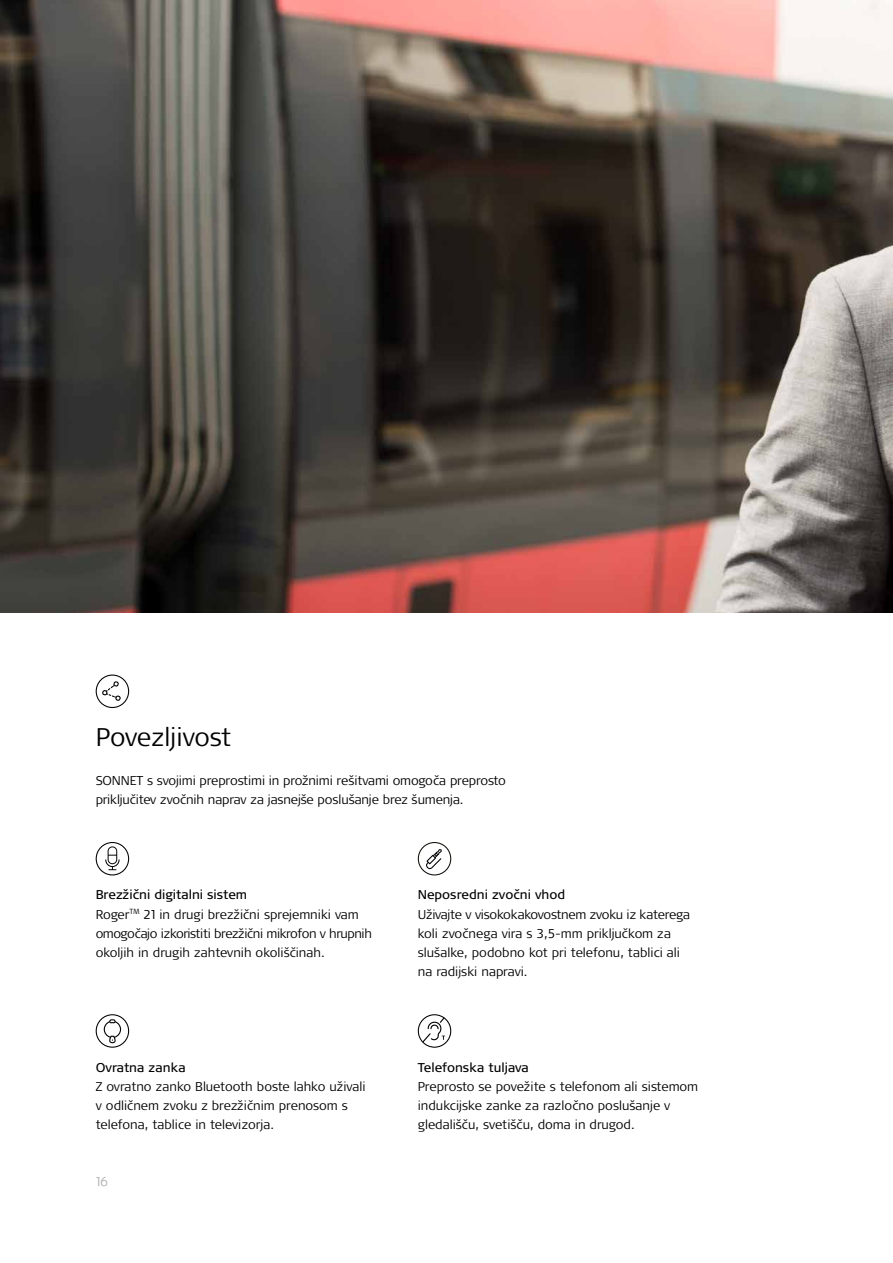
<style>
.page{position:relative;width:893px;height:1263px;background:#fff}
.page>*{position:absolute;margin:0;border:0;box-sizing:border-box;transform-origin:0 0}
.t1{font:300 25.5px "Signa Pro";color:#000}
.t2{font:300 12.75px/19.2px "Signa Pro";letter-spacing:-.01em;color:#000}
.t3{font:12.75px "Signa Pro";color:#000}
.t4{font:300 12.75px "Signa Pro";color:#b3b2b2}
.s1{font-weight:400}
</style>
<div class="page">
<img style="left:0;top:0;width:893px;height:612px">
<svg style="left:96px;top:674px;width:33px;height:34px"></svg>
<svg style="left:96px;top:842px;width:33px;height:33px"></svg>
<svg style="left:96px;top:1014px;width:33px;height:34px"></svg>
<svg style="left:418px;top:842px;width:33px;height:33px"></svg>
<svg style="left:418px;top:1014px;width:33px;height:34px"></svg>
<h1 class="t1" style="left:96px;top:720px;width:137px">Povezljivost</h1>
<p class="t2" style="left:96px;top:770px;width:412px">SONNET s svojimi preprostimi in prožnimi rešitvami omogoča preprosto priključitev zvočnih naprav za jasnejše poslušanje brez šumenja.</p>
<p class="t2" style="left:96px;top:885px;width:278px"><span class="s1">Brezžični digitalni sistem<br></span>Roger<sup>TM</sup> 21 in drugi brezžični sprejemniki vam omogočajo izkoristiti brezžični mikrofon v hrupnih okoljih in drugih zahtevnih okoliščinah.</p>
<p class="t3" style="left:96px;top:1058px;width:92px">Ovratna zanka</p>
<p class="t2" style="left:96px;top:1076px;width:271px">Z ovratno zanko Bluetooth boste lahko uživali v odličnem zvoku z brezžičnim prenosom s telefona, tablice in televizorja.</p>
<p class="t4" style="left:96px;top:1173px;width:14px">16</p>
<p class="t3" style="left:418px;top:886px;width:149px">Neposredni zvočni vhod</p>
<p class="t2" style="left:418px;top:904px;width:274px">Uživajte v visokokakovostnem zvoku iz katerega koli zvočnega vira s 3,5-mm priključkom za slušalke, podobno kot pri telefonu, tablici ali na radijski napravi.</p>
<p class="t3" style="left:418px;top:1058px;width:112px">Telefonska tuljava</p>
<p class="t2" style="left:418px;top:1076px;width:282px">Preprosto se povežite s telefonom ali sistemom indukcijske zanke za razločno poslušanje v gledališču, svetišču, doma in drugod.</p>
</div>
